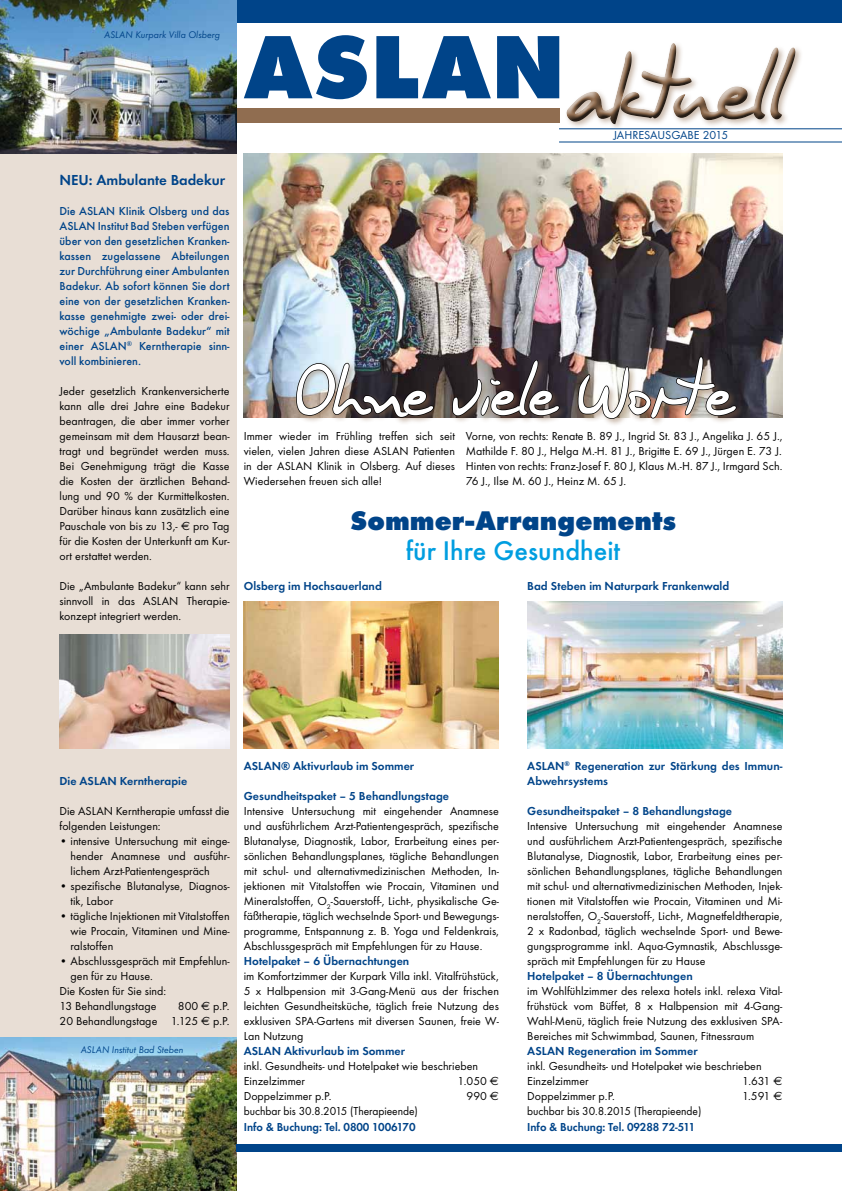
<style>
.page{position:relative;width:842px;height:1191px;background:#fff}
.page>*{position:absolute;margin:0;border:0;box-sizing:border-box;transform-origin:0 0}
.t1{font:94px "Harald Handwriting";color:#906d50;scale:.9 1}
.t2{font:73px "Harald Handwriting";color:#fff;scale:.9 1}
.t3{font:800 28px "Futura T";color:#004489}
.t4{font:500 28px "Futura T";color:#009ee0}
.t5{font:600 15px "Futura T";color:#004489}
.t6{font:12px/15px "Futura T";color:#000;text-align:justify}
.t7{font:600 12px/15px "Futura T";color:#004489}
.t8{font:500 12px/15px "Futura T";color:#004489;text-align:justify}
.t9{font:12px "Futura T";color:#000;scale:.96 1}
.t10{font:600 12px "Futura T";color:#004489;scale:.96 1}
.t11{font:12px "Futura T";color:#004489}
.t12{font:italic 10px "Futura T";color:#004489}
.s1{font-family:"Euro Sans"}
</style>
<div class="page">
<div style="left:0;top:124px;width:237px;height:1067px;background:#e8ded5"></div>
<img style="left:0;top:1037px;width:237px;height:154px">
<div style="left:0;top:108px;width:559px;height:14px;background:#906d50"></div>
<div style="left:0;top:0;width:842px;height:23px;background:#004489"></div>
<div style="left:562px;top:40px;width:241px;height:91px;background:#000;opacity:.75"></div>
<div style="left:237px;top:1144px;width:605px;height:7px;background:#004489"></div>
<img style="left:0;top:0;width:237px;height:153px">
<img style="left:60px;top:634px;width:170px;height:114px">
<img style="left:244px;top:153px;width:538px;height:264px">
<hr style="left:559px;top:128px;width:283px;height:1px;background:#004489">
<hr style="left:559px;top:141px;width:283px;height:1px;background:#004489">
<div style="left:293px;top:353px;width:451px;height:73px;background:#906d50;opacity:.5"></div>
<img style="left:295px;top:362px;width:140px;height:56px">
<svg style="left:451px;top:359px;width:109px;height:58px"></svg>
<img style="left:577px;top:355px;width:160px;height:65px">
<img style="left:527px;top:601px;width:255px;height:148px">
<img style="left:244px;top:601px;width:255px;height:148px">
<p class="t12" style="left:104px;top:29px;width:117px">Aslan Kurpark Villa Olsberg</p>
<p class="t5" style="left:60px;top:171px;width:167px">NEU: Ambulante Badekur</p>
<p class="t8" style="left:60px;top:203px;width:172px">Die ASLAN KIinik Olsberg und das ASLAN Institut Bad Steben verfügen über von den gesetzlichen Kranken&shy;kassen zugelassene Abteilungen zur Durchführung einer Ambulanten Badekur. Ab sofort können Sie dort eine von der gesetzlichen Kranken-- kasse genehmigte zwei- oder drei&shy;wöchige „Ambulante Badekur“ mit einer ASLAN<sup>®</sup> Kerntherapie sinn&shy;voll kombinieren.</p>
<p class="t6" style="left:60px;top:383px;width:172px">Jeder gesetzlich Krankenversicherte kann alle drei Jahre eine Badekur beantragen, die aber immer vorher gemeinsam mit dem Hausarzt bean&shy;tragt und begründet werden muss.<br>Bei Genehmigung trägt die Kasse die Kosten der ärztlichen Behand&shy;lung und 90 % der Kurmittelkosten.<br>Darüber hinaus kann zusätzlich eine Pauschale von bis zu 13,- <span class="s1">E</span> pro Tag für die Kosten der Unterkunft am Kur&shy;ort erstattet werden.</p>
<p class="t6" style="left:60px;top:578px;width:172px">Die „Ambulante Badekur“ kann sehr sinnvoll in das ASLAN Therapie&shy;konzept integriert werden.</p>
<h1 class="t1" style="left:244px;top:31px;width:602px"><sup>ASLAN</sup>aktuell</h1>
<p class="t11" style="left:613px;top:128px;width:116px">JAHRESAUSGABE 2015</p>
<h2 class="t2" style="left:295px;top:347px;width:487px">Ohne viele Worte</h2>
<p class="t6" style="left:244px;top:428px;width:213px">Immer wieder im Frühling treffen sich seit vielen, vielen Jahren diese ASLAN Patienten in der ASLAN Klinik in Olsberg. Auf dieses Wiedersehen freuen sich alle!</p>
<p class="t6" style="left:466px;top:428px;width:318px">Vorne, von rechts: Renate B. 89 J., Ingrid St. 83 J., Angelika J. 65 J., Mathilde F. 80 J., Helga M.-H. 81 J., Brigitte E. 69 J., Jürgen E. 73 J.<br>Hinten von rechts: Franz-Josef F. 80 J, Klaus M.-H. 87 J., Irmgard Sch.<br>76 J., Ilse M. 60 J., Heinz M. 65 J.</p>
<h3 class="t3" style="left:350px;top:504px;width:327px">Sommer-Arrangements</h3>
<h3 class="t4" style="left:406px;top:534px;width:216px">für Ihre Gesundheit</h3>
<p class="t7" style="left:244px;top:578px;width:140px">Olsberg im Hochsauerland</p>
<p class="t7" style="left:527px;top:578px;width:203px">Bad Steben im Naturpark Frankenwald</p>
<p class="t7" style="left:60px;top:773px;width:129px">Die ASLAN Kerntherapie</p>
<p class="t6" style="left:60px;top:803px;width:172px">Die ASLAN Kerntherapie umfasst die folgenden Leistungen:</p>
<p class="t6" style="left:71px;top:833px;width:161px;text-indent:-11px">• intensive Untersuchung mit einge&shy;hender Anamnese und ausführ&shy;lichem Arzt-Patientengespräch</p>
<p class="t6" style="left:71px;top:878px;width:161px;text-indent:-11px">• spezifische Blutanalyse, Diagnos&shy;tik, Labor</p>
<p class="t6" style="left:71px;top:908px;width:161px;text-indent:-11px">• tägliche Injektionen mit Vitalstoffen wie Procain, Vitaminen und Mine&shy;ralstoffen</p>
<p class="t6" style="left:60px;top:953px;width:172px">• Abschlussgespräch mit Empfehlun-</p>
<p class="t6" style="left:71px;top:968px;width:84px">gen für zu Hause.</p>
<p class="t6" style="left:60px;top:983px;width:108px">Die Kosten für Sie sind:</p>
<p class="t6" style="left:60px;top:998px;width:98px">13 Behandlungstage</p>
<p class="t6" style="left:60px;top:998px;width:172px;text-align:right">800 <span class="s1">E</span> p.P.<br>20 Behandlungstage 1.125 <span class="s1">E</span> p.P.</p>
<p class="t12" style="left:81px;top:1043px;width:104px">Aslan Institut Bad Steben</p>
<p class="t7" style="left:244px;top:758px;width:172px">ASLAN® Aktivurlaub im Sommer</p>
<p class="t7" style="left:244px;top:788px;width:207px">Gesundheitspaket – 5 Behandlungstage</p>
<p class="t6" style="left:244px;top:803px;width:257px">Intensive Untersuchung mit eingehender Anamnese und ausführlichem Arzt-Patientengespräch, spezifische Blutanalyse, Diagnostik, Labor, Erarbeitung eines per&shy;sönlichen Behandlungsplanes, tägliche Behandlungen mit schul- und alternativmedizinischen Methoden, In&shy;jektionen mit Vitalstoffen wie Procain, Vitaminen und Mineralstoffen, O<sub>2</sub>-Sauerstoff-, Licht-, physikalische Ge&shy;fäßtherapie, täglich wechselnde Sport- und Bewegungs&shy;programme, Entspannung z. B. Yoga und Feldenkrais, Abschlussgespräch mit Empfehlungen für zu Hause.</p>
<p class="t7" style="left:244px;top:953px;width:167px">Hotelpaket – 6 Übernachtungen</p>
<p class="t6" style="left:244px;top:968px;width:257px">im Komfortzimmer der Kurpark Villa inkl. Vitalfrühstück, 5 x Halbpension mit 3-Gang-Menü aus der frischen leichten Gesundheitsküche, täglich freie Nutzung des exklusiven SPA-Gartens mit diversen Saunen, freie W-Lan Nutzung</p>
<p class="t7" style="left:244px;top:1043px;width:163px">ASLAN Aktivurlaub im Sommer</p>
<p class="t6" style="left:244px;top:1058px;width:236px">inkl. Gesundheits- und Hotelpaket wie beschrieben<br>Einzelzimmer</p>
<p class="t6" style="left:458px;top:1073px;width:43px">1.050 <span class="s1">E</span></p>
<p class="t6" style="left:244px;top:1088px;width:89px">Doppelzimmer p.P.</p>
<p class="t6" style="left:466px;top:1088px;width:34px">990 <span class="s1">E</span></p>
<p class="t9" style="left:244px;top:1104px;width:183px">buchbar bis 30.8.2015 (Therapieende)</p>
<p class="t10" style="left:244px;top:1119px;width:180px">Info &amp; Buchung: Tel. 0800 1006170</p>
<p class="t7" style="left:527px;top:758px;width:257px">ASLAN<sup>®</sup> Regeneration zur Stärkung des Immun-<br>Abwehrsystems</p>
<p class="t7" style="left:527px;top:803px;width:206px">Gesundheitspaket – 8 Behandlungstage</p>
<p class="t6" style="left:527px;top:818px;width:257px">Intensive Untersuchung mit eingehender Anamnese und ausführlichem Arzt-Patientengespräch, spezifische Blutanalyse, Diagnostik, Labor, Erarbeitung eines per&shy;sönlichen Behandlungsplanes, tägliche Behandlungen mit schul- und alternativmedizinischen Methoden, Injek&shy;tionen mit Vitalstoffen wie Procain, Vitaminen und Mi&shy;neralstoffen, O<sub>2</sub>-Sauerstoff-, Licht-, Magnetfeldtherapie, 2 x Radonbad, täglich wechselnde Sport- und Bewe&shy;gungsprogramme inkl. Aqua-Gymnastik, Abschlussge&shy;spräch mit Empfehlungen für zu Hause</p>
<p class="t7" style="left:527px;top:968px;width:167px">Hotelpaket – 8 Übernachtungen</p>
<p class="t6" style="left:527px;top:983px;width:257px">im Wohlfühlzimmer des relexa hotels inkl. relexa Vital&shy;frühstück vom Büffet, 8 x Halbpension mit 4-Gang-Wahl-Menü, täglich freie Nutzung des exklusiven SPA-Bereiches mit Schwimmbad, Saunen, Fitnessraum</p>
<p class="t7" style="left:527px;top:1043px;width:172px">ASLAN Regeneration im Sommer</p>
<p class="t6" style="left:527px;top:1058px;width:236px">inkl. Gesundheits- und Hotelpaket wie beschrieben<br>Einzelzimmer</p>
<p class="t6" style="left:742px;top:1073px;width:42px">1.631 <span class="s1">E</span></p>
<p class="t6" style="left:527px;top:1088px;width:89px">Doppelzimmer p.P.</p>
<p class="t6" style="left:742px;top:1088px;width:42px">1.591 <span class="s1">E</span></p>
<p class="t9" style="left:527px;top:1104px;width:183px">buchbar bis 30.8.2015 (Therapieende)</p>
<p class="t10" style="left:527px;top:1119px;width:176px">Info &amp; Buchung: Tel. 09288 72-511</p>
</div>
